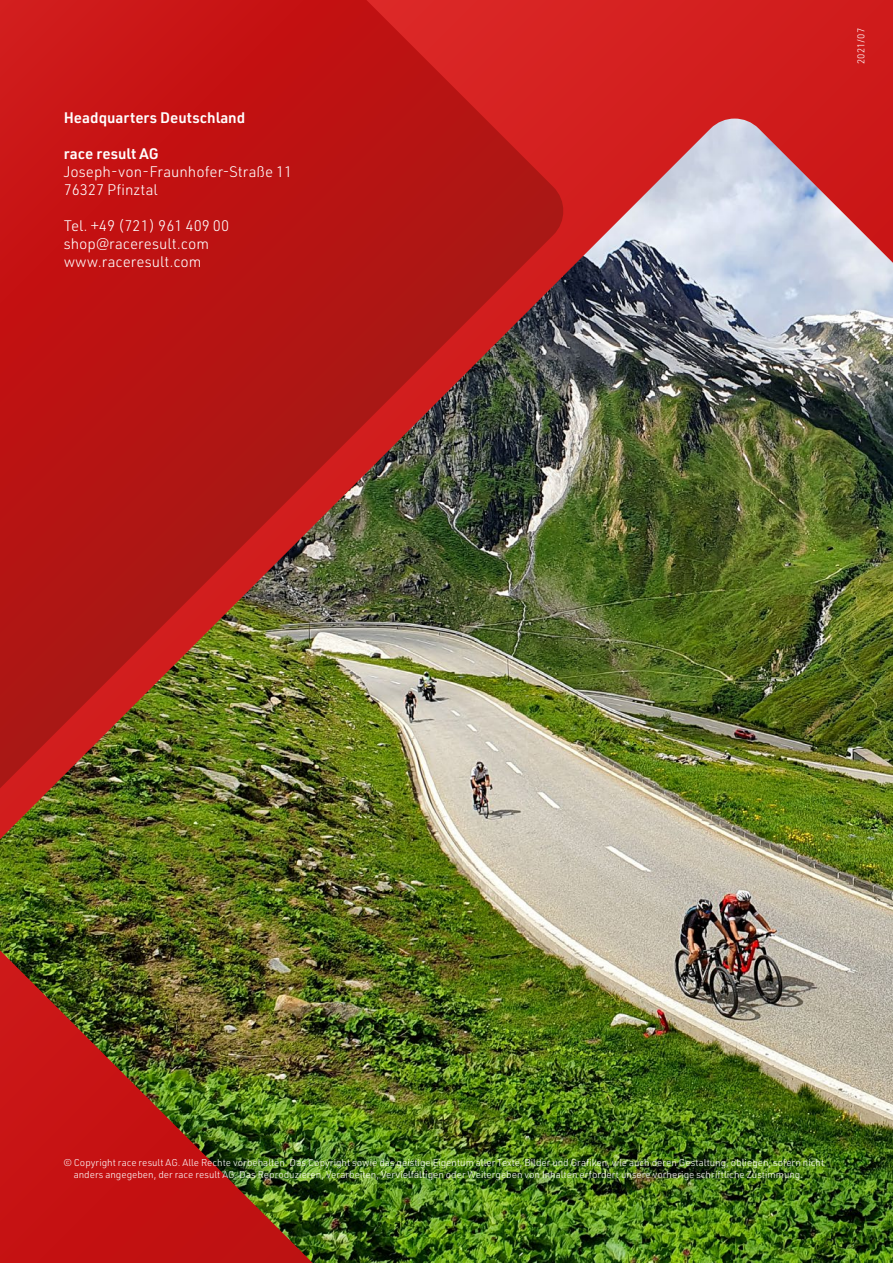
<style>
.page{position:relative;width:893px;height:1263px;background:#d11e1e}
.page>*{position:absolute;margin:0;border:0;box-sizing:border-box;transform-origin:0 0}
.t1{font:300 15px/18px "URWDIN";color:#fff}
.t2{font:600 15px "URWDIN";color:#fff}
.t3{font:300 9.75px/11.7px "URWDIN";color:#fff}
</style>
<div class="page">
<svg style="left:124px;top:0;width:361px;height:119px"></svg>
<img style="left:0;top:119px;width:893px;height:1144px">
<h1 class="t2" style="left:64px;top:108px;width:183px">Headquarters Deutschland</h1>
<h1 class="t2" style="left:64px;top:144px;width:96px">race result AG</h1>
<h1 class="t1" style="left:64px;top:162px;width:230px">Joseph-von-Fraunhofer-Straße 11<br>76327 Pfinztal</h1>
<h1 class="t1" style="left:64px;top:216px;width:167px">Tel. +49 (721) 961 409 00 shop@raceresult.com www.raceresult.com</h1>
<p class="t3" style="left:855px;top:64px;width:37px;rotate:-90deg">2021/07</p>
<p class="t3" style="left:74px;top:1157px;width:752px;text-indent:-10px">© Copyright race result AG. Alle Rechte vorbehalten. Das Copyright sowie das geistige Eigentum aller Texte, Bilder und Grafiken, wie auch deren Gestaltung, obliegen, sofern nicht anders angegeben, der race result AG. Das Reproduzieren, Verarbeiten, Vervielfältigen oder Weitergeben von Inhalten erfordert unsere vorherige schriftliche Zustimmung.</p>
</div>
